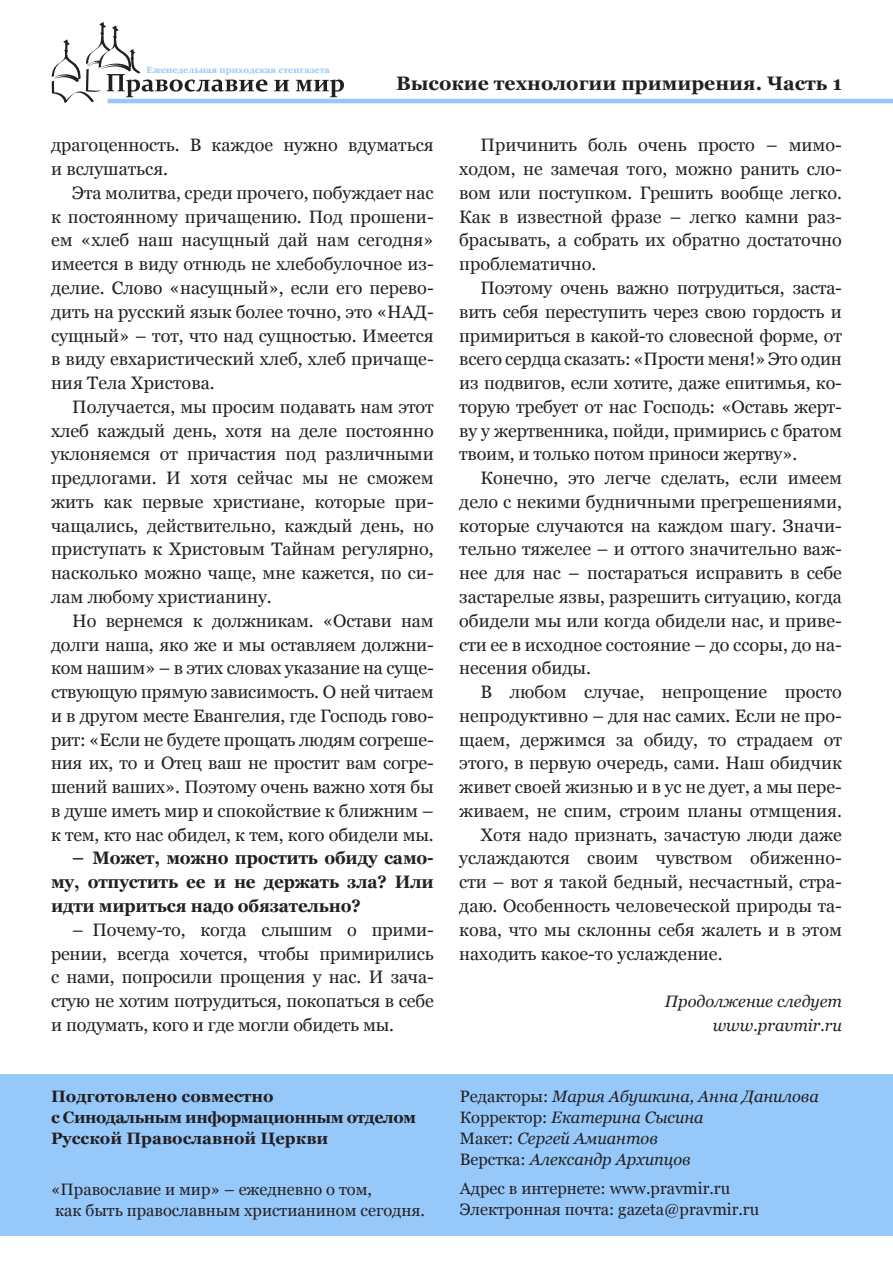
<style>
.page{position:relative;width:893px;height:1263px;background:#fff}
.page>*{position:absolute;margin:0;border:0;box-sizing:border-box;transform-origin:0 0}
.kolontitul{font:700 19.5px "Georgia";color:#231f20}
.Text{font:18px/23.7px "Georgia";color:#231f20;text-align:justify}
.Text-2{font:700 18px/23.7px "Georgia";letter-spacing:-.01em;color:#231f20;text-align:justify;scale:.95 1}
.Bibliography{font:italic 16.5px/21px "Georgia";color:#231f20}
.t1{font:16.5px/21px "Georgia";color:#231f20}
.t2{font:700 16.5px/21px "Georgia";color:#231f20}
.t3{font:700 9px "Georgia";color:#96c8fa}
.s1{font-style:normal}
</style>
<div class="page">
<div style="left:0;top:1074px;width:893px;height:162px;background:#96c8fa"></div>
<svg style="left:52px;top:22px;width:215px;height:81px"></svg>
<svg style="left:274px;top:80px;width:15px;height:11px"></svg>
<svg style="left:296px;top:79px;width:48px;height:18px"></svg>
<hr style="left:108px;top:99px;width:785px;height:4px;background:#96c8fa">
<p class="t3" style="left:147px;top:64px;width:185px">Еженедельная приходская стенгазета</p>
<p class="kolontitul" style="left:396px;top:71px;width:447px">Высокие технологии примирения. Часть 1</p>
<p class="Text" style="left:51px;top:134px;width:384px">драгоценность. В каждое нужно вдуматься и вслушаться.</p>
<p class="Text" style="left:51px;top:181px;width:384px;text-indent:21px">Эта молитва, среди прочего, побуждает нас к постоянному причащению. Под прошени&shy;ем «хлеб наш насущный дай нам сегодня» имеется в виду отнюдь не хлебобулочное из&shy;делие. Слово «насущный», если его перево&shy;дить на русский язык более точно, это «НАД&shy;сущный» – тот, что над сущностью. Имеется в виду евхаристический хлеб, хлеб причаще&shy;ния Тела Христова.</p>
<p class="Text" style="left:51px;top:395px;width:384px;text-indent:21px">Получается, мы просим подавать нам этот хлеб каждый день, хотя на деле постоянно уклоняемся от причастия под различными предлогами. И хотя сейчас мы не сможем жить как первые христиане, которые при&shy;чащались, действительно, каждый день, но приступать к Христовым Тайнам регулярно, насколько можно чаще, мне кажется, по си&shy;лам любому христианину.</p>
<p class="Text" style="left:51px;top:609px;width:384px;text-indent:21px">Но вернемся к должникам. «Остави нам долги наша, яко же и мы оставляем должни&shy;ком нашим» – в этих словах указание на суще&shy;ствующую прямую зависимость. О ней читаем и в другом месте Евангелия, где Господь гово&shy;рит: «Если не будете прощать людям согреше&shy;ния их, то и Отец ваш не простит вам согре&shy;шений ваших». Поэтому очень важно хотя бы в душе иметь мир и спокойствие к ближним – к тем, кто нас обидел, к тем, кого обидели мы.</p>
<p class="Text-2" style="left:51px;top:846px;width:404px;text-indent:21px">– Может, можно простить обиду само&shy;му, отпустить ее и не держать зла? Или идти мириться надо обязательно?</p>
<p class="Text" style="left:51px;top:918px;width:384px;text-indent:21px">– Почему-то, когда слышим о прими&shy;рении, всегда хочется, чтобы примирились с нами, попросили прощения у нас. И зача&shy;стую не хотим потрудиться, покопаться в себе и подумать, кого и где могли обидеть мы.</p>
<p class="t2" style="left:51px;top:1085px;width:367px">Подготовлено совместно<br>с Синодальным информационным отделом<br>Русской Православной Церкви</p>
<p class="t1" style="left:51px;top:1179px;width:376px">«Православие и мир» – ежедневно о том,<br>как быть православным христианином сегодня.</p>
<p class="Text" style="left:459px;top:134px;width:384px;text-indent:21px">Причинить боль очень просто – мимо&shy;ходом, не замечая того, можно ранить сло&shy;вом или поступком. Грешить вообще легко.<br>Как в известной фразе – легко камни раз&shy;брасывать, а собрать их обратно достаточно проблематично.</p>
<p class="Text" style="left:459px;top:276px;width:384px;text-indent:21px">Поэтому очень важно потрудиться, заста&shy;вить себя переступить через свою гордость и примириться в какой-то словесной форме, от всего сердца сказать: «Прости меня!» Это один из подвигов, если хотите, даже епитимья, ко&shy;торую требует от нас Господь: «Оставь жерт&shy;ву у жертвенника, пойди, примирись с братом твоим, и только потом приноси жертву».</p>
<p class="Text" style="left:459px;top:466px;width:384px;text-indent:21px">Конечно, это легче сделать, если имеем дело с некими будничными прегрешениями, которые случаются на каждом шагу. Значи&shy;тельно тяжелее – и оттого значительно важ&shy;нее для нас – постараться исправить в себе застарелые язвы, разрешить ситуацию, когда обидели мы или когда обидели нас, и приве&shy;сти ее в исходное состояние – до ссоры, до на&shy;несения обиды.</p>
<p class="Text" style="left:459px;top:680px;width:384px;text-indent:21px">В любом случае, непрощение просто непродуктивно – для нас самих. Если не про&shy;щаем, держимся за обиду, то страдаем от этого, в первую очередь, сами. Наш обидчик живет своей жизнью и в ус не дует, а мы пере&shy;живаем, не спим, строим планы отмщения.</p>
<p class="Text" style="left:459px;top:823px;width:384px;text-indent:21px">Хотя надо признать, зачастую люди даже услаждаются своим чувством обиженно&shy;сти – вот я такой бедный, несчастный, стра&shy;даю. Особенность человеческой природы та&shy;кова, что мы склонны себя жалеть и в этом находить какое-то услаждение.</p>
<p class="Bibliography" style="left:665px;top:990px;width:179px;line-height:23.7px;text-align:right">Продолжение следует www.pravmir.ru</p>
<p class="Bibliography" style="left:460px;top:1086px;width:361px"><span class="s1">Редакторы:</span> Мария Абушкина, Анна Данилова<br><span class="s1">Корректор:</span> Екатерина Сысина<br><span class="s1">Макет:</span> Сергей Амиантов<br><span class="s1">Верстка:</span> Александр Архипцов</p>
<p class="t1" style="left:460px;top:1178px;width:301px">Адрес в интернете: www.pravmir.ru<br>Электронная почта: gazeta@pravmir.ru</p>
</div>
